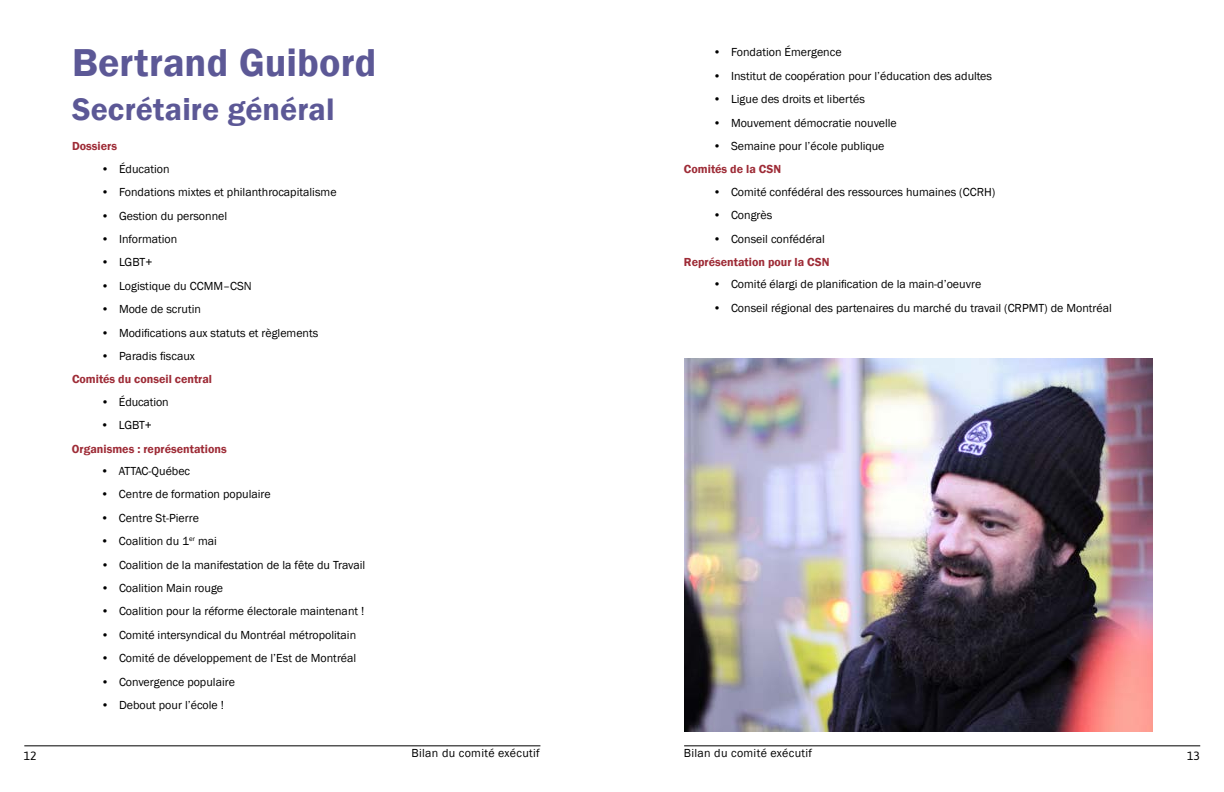
<style>
.page{position:relative;width:1224px;height:792px;background:#fff}
.page>*{position:absolute;margin:0;border:0;box-sizing:border-box;transform-origin:0 0}
.t1{font:600 40px "Franklin Gothic";letter-spacing:.005em;color:#5c5896}
.t2{font:600 32px "Franklin Gothic";letter-spacing:.005em;color:#5c5896}
.t3{font:12px "Franklin Gothic";color:#000}
.t4{font:600 12px "Franklin Gothic";color:#9e2c37}
.t5{font:12px "Franklin Gothic";letter-spacing:.025em;color:#000}
.t6{font:12px "Asap";color:#000}
</style>
<div class="page">
<hr style="left:684px;top:745px;width:516px;height:1px;background:#000">
<hr style="left:24px;top:745px;width:516px;height:1px;background:#000">
<img style="left:684px;top:359px;width:468px;height:373px">
<h1 class="t1" style="left:72px;top:38px;width:306px">Bertrand Guibord</h1>
<h2 class="t2" style="left:72px;top:90px;width:264px">Secrétaire général</h2>
<p class="t4" style="left:72px;top:139px;width:47px">Dossiers</p>
<p class="t3" style="left:101px;top:161px;width:70px">• Éducation</p>
<p class="t3" style="left:101px;top:185px;width:237px">• Fondations mixtes et philanthrocapitalisme</p>
<p class="t3" style="left:101px;top:208px;width:128px">• Gestion du personnel</p>
<p class="t3" style="left:101px;top:232px;width:78px">• Information</p>
<p class="t3" style="left:101px;top:255px;width:53px">• LGBT+</p>
<p class="t3" style="left:101px;top:278px;width:152px">• Logistique du CCMM–CSN</p>
<p class="t3" style="left:101px;top:302px;width:101px">• Mode de scrutin</p>
<p class="t3" style="left:101px;top:325px;width:219px">• Modifications aux statuts et règlements</p>
<p class="t3" style="left:101px;top:349px;width:95px">• Paradis fiscaux</p>
<p class="t4" style="left:72px;top:372px;width:142px">Comités du conseil central</p>
<p class="t3" style="left:101px;top:394px;width:69px">• Éducation</p>
<p class="t3" style="left:101px;top:418px;width:52px">• LGBT+</p>
<p class="t4" style="left:72px;top:441px;width:156px">Organismes : représentations</p>
<p class="t3" style="left:101px;top:464px;width:91px">• ATTAC-Québec</p>
<p class="t3" style="left:101px;top:487px;width:171px">• Centre de formation populaire</p>
<p class="t3" style="left:101px;top:510px;width:100px">• Centre St-Pierre</p>
<p class="t3" style="left:101px;top:534px;width:118px">• Coalition du 1<sup>er</sup> mai</p>
<p class="t3" style="left:101px;top:557px;width:266px">• Coalition de la manifestation de la fête du Travail</p>
<p class="t3" style="left:101px;top:581px;width:124px">• Coalition Main rouge</p>
<p class="t3" style="left:101px;top:604px;width:265px">• Coalition pour la réforme électorale maintenant !</p>
<p class="t3" style="left:101px;top:627px;width:257px">• Comité intersyndical du Montréal métropolitain</p>
<p class="t3" style="left:101px;top:651px;width:257px">• Comité de développement de l’Est de Montréal</p>
<p class="t3" style="left:101px;top:674px;width:135px">• Convergence populaire</p>
<p class="t3" style="left:101px;top:698px;width:125px">• Debout pour l’école !</p>
<p class="t3" style="left:713px;top:45px;width:130px">• Fondation Émergence</p>
<p class="t3" style="left:713px;top:68px;width:281px">• Institut de coopération pour l’éducation des adultes</p>
<p class="t3" style="left:713px;top:92px;width:153px">• Ligue des droits et libertés</p>
<p class="t3" style="left:713px;top:115px;width:185px">• Mouvement démocratie nouvelle</p>
<p class="t3" style="left:713px;top:139px;width:173px">• Semaine pour l’école publique</p>
<p class="t4" style="left:684px;top:162px;width:99px">Comités de la CSN</p>
<p class="t3" style="left:713px;top:184px;width:284px">• Comité confédéral des ressources humaines (CCRH)</p>
<p class="t3" style="left:713px;top:208px;width:61px">• Congrès</p>
<p class="t3" style="left:713px;top:231px;width:113px">• Conseil confédéral</p>
<p class="t4" style="left:684px;top:255px;width:147px">Représentation pour la CSN</p>
<p class="t3" style="left:713px;top:277px;width:270px">• Comité élargi de planification de la main-d’oeuvre</p>
<p class="t3" style="left:713px;top:300px;width:400px">• Conseil régional des partenaires du marché du travail (CRPMT) de Montréal</p>
<p class="t6" style="left:24px;top:748px;width:14px">12</p>
<p class="t5" style="left:412px;top:746px;width:130px">Bilan du comité exécutif</p>
<p class="t5" style="left:684px;top:746px;width:130px">Bilan du comité exécutif</p>
<p class="t6" style="left:1187px;top:748px;width:14px">13</p>
</div>
